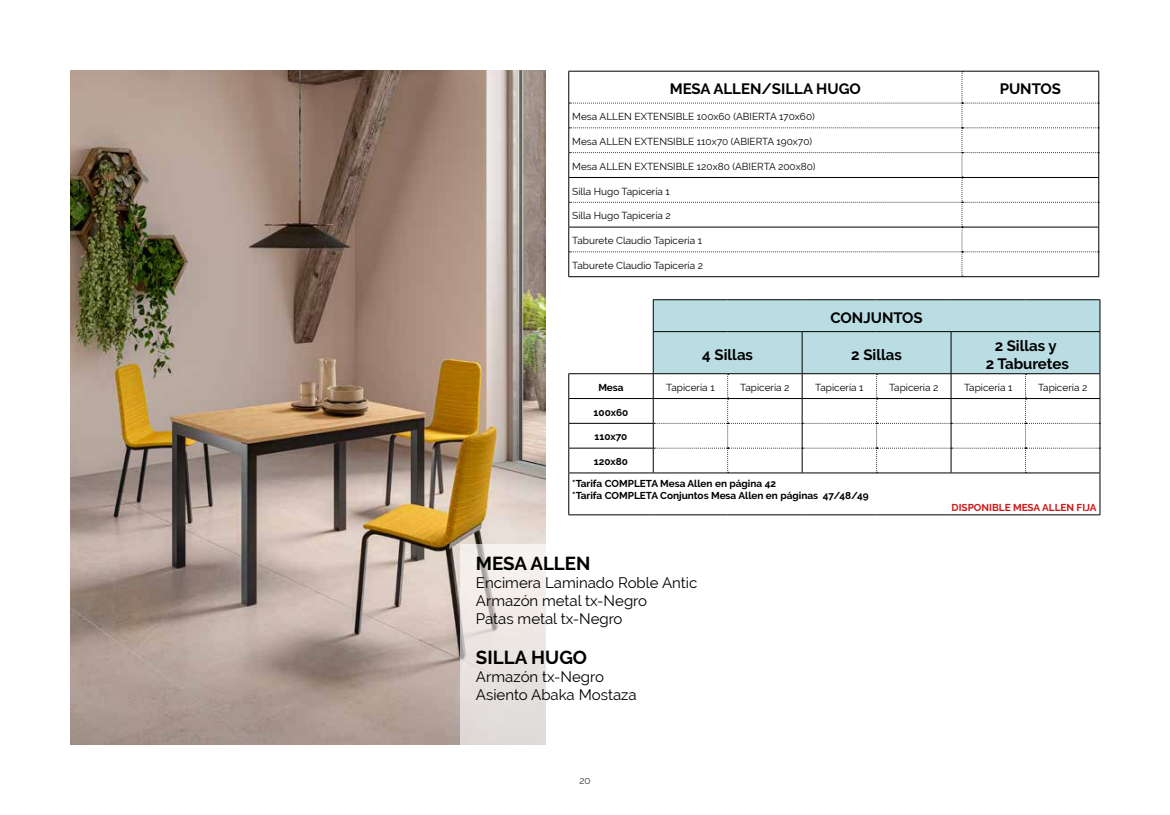
<style>
.page{position:relative;width:1170px;height:815px;background:#fff}
.page>*{position:absolute;margin:0;border:0;box-sizing:border-box;transform-origin:0 0}
.t1{font:700 18.75px "Raleway";color:#000}
.t2{font:15px/18px "Raleway";color:#000}
.t3{font:700 15px/18px "Raleway";color:#000;text-align:center}
.t4{font:10px "Raleway";color:#000}
.t5{font:700 10px/21.4px "Raleway";color:#000}
.t6{font:700 10px "Raleway";color:#cd1719}
.t7{font:300 10px "Raleway";color:#000}
</style>
<div class="page">
<img style="left:71px;top:71px;width:475px;height:673px">
<svg style="left:568px;top:71px;width:531px;height:206px"></svg>
<hr style="left:568px;top:177px;width:393px;height:1px;background:#000">
<hr style="left:961px;top:177px;width:137px;height:1px;background:#000">
<hr style="left:568px;top:227px;width:393px;height:1px;background:#000">
<hr style="left:961px;top:227px;width:137px;height:1px;background:#000">
<svg style="left:569px;top:300px;width:530px;height:215px"></svg>
<hr style="left:568px;top:423px;width:85px;height:1px;background:#000">
<hr style="left:568px;top:448px;width:85px;height:1px;background:#000">
<svg style="left:568px;top:374px;width:1px;height:99px"></svg>
<hr style="left:1099px;top:473px;width:1px;height:42px;background:#000">
<hr style="left:568px;top:473px;width:85px;height:1px;background:#000">
<hr style="left:568px;top:473px;width:1px;height:42px;background:#000">
<hr style="left:653px;top:473px;width:74px;height:1px;background:#000">
<hr style="left:727px;top:473px;width:75px;height:1px;background:#000">
<hr style="left:802px;top:473px;width:74px;height:1px;background:#000">
<hr style="left:876px;top:473px;width:74px;height:1px;background:#000">
<hr style="left:950px;top:473px;width:75px;height:1px;background:#000">
<hr style="left:1025px;top:473px;width:75px;height:1px;background:#000">
<hr style="left:568px;top:515px;width:85px;height:1px;background:#000">
<hr style="left:653px;top:515px;width:74px;height:1px;background:#000">
<hr style="left:727px;top:515px;width:75px;height:1px;background:#000">
<hr style="left:802px;top:515px;width:74px;height:1px;background:#000">
<hr style="left:876px;top:515px;width:74px;height:1px;background:#000">
<hr style="left:950px;top:515px;width:75px;height:1px;background:#000">
<hr style="left:1025px;top:515px;width:75px;height:1px;background:#000">
<hr style="left:568px;top:373px;width:85px;height:1px;background:#000">
<hr style="left:653px;top:299px;width:74px;height:1px;background:#000">
<hr style="left:727px;top:299px;width:75px;height:1px;background:#000">
<hr style="left:802px;top:299px;width:74px;height:1px;background:#000">
<hr style="left:876px;top:299px;width:74px;height:1px;background:#000">
<hr style="left:950px;top:299px;width:75px;height:1px;background:#000">
<hr style="left:1025px;top:299px;width:75px;height:1px;background:#000">
<svg style="left:653px;top:300px;width:447px;height:173px"></svg>
<hr style="left:568px;top:398px;width:85px;height:1px;background:#000">
<hr style="left:653px;top:398px;width:74px;height:1px;background:#000">
<hr style="left:727px;top:398px;width:75px;height:1px;background:#000">
<hr style="left:802px;top:398px;width:74px;height:1px;background:#000">
<hr style="left:876px;top:398px;width:74px;height:1px;background:#000">
<hr style="left:950px;top:398px;width:75px;height:1px;background:#000">
<hr style="left:1025px;top:398px;width:75px;height:1px;background:#000">
<svg style="left:461px;top:544px;width:85px;height:200px;background:#e8e3e0"></svg>
<h2 class="t3" style="left:669px;top:80px;width:192px">MESA ALLEN/SILLA HUGO</h2>
<h2 class="t3" style="left:999px;top:80px;width:63px">PUNTOS</h2>
<p class="t4" style="left:572px;top:111px;width:244px">Mesa ALLEN EXTENSIBLE 100x60 (ABIERTA 170x60)</p>
<p class="t4" style="left:572px;top:136px;width:241px">Mesa ALLEN EXTENSIBLE 110x70 (ABIERTA 190x70)</p>
<p class="t4" style="left:572px;top:160px;width:245px">Mesa ALLEN EXTENSIBLE 120x80 (ABIERTA 200x80)</p>
<p class="t4" style="left:572px;top:185px;width:99px">Silla Hugo Tapicería 1</p>
<p class="t4" style="left:572px;top:210px;width:100px">Silla Hugo Tapicería 2</p>
<p class="t4" style="left:572px;top:235px;width:131px">Taburete Claudio Tapicería 1</p>
<p class="t4" style="left:572px;top:260px;width:132px">Taburete Claudio Tapicería 2</p>
<h2 class="t3" style="left:830px;top:309px;width:94px">CONJUNTOS</h2>
<h2 class="t3" style="left:702px;top:346px;width:52px">4 Sillas</h2>
<h2 class="t3" style="left:851px;top:346px;width:52px">2 Sillas</h2>
<h2 class="t3" style="left:985px;top:337px;width:85px">2 Sillas y<br>2 Taburetes</h2>
<p class="t5" style="left:598px;top:377px;width:27px">Mesa</p>
<p class="t4" style="left:666px;top:381px;width:50px">Tapicería 1</p>
<p class="t4" style="left:740px;top:381px;width:51px">Tapicería 2</p>
<p class="t4" style="left:815px;top:381px;width:50px">Tapicería 1</p>
<p class="t4" style="left:889px;top:381px;width:51px">Tapicería 2</p>
<p class="t4" style="left:964px;top:381px;width:50px">Tapicería 1</p>
<p class="t4" style="left:1037px;top:381px;width:51px">Tapicería 2</p>
<p class="t5" style="left:593px;top:401px;width:36px">100x60</p>
<p class="t5" style="left:594px;top:426px;width:34px">110x70</p>
<p class="t5" style="left:572px;top:451px;width:205px;text-indent:22px">120x80<br>*Tarifa COMPLETA Mesa Allen en página 42</p>
<p class="t5" style="left:572px;top:484px;width:298px">*Tarifa COMPLETA Conjuntos Mesa Allen en páginas 47/48/49</p>
<p class="t6" style="left:951px;top:501px;width:147px">DISPONIBLE MESA ALLEN FIJA</p>
<h1 class="t1" style="left:476px;top:553px;width:116px">MESA ALLEN</h1>
<h2 class="t2" style="left:476px;top:574px;width:223px">Encimera Laminado Roble Antic<br>Armazón metal tx-Negro<br>Patas metal tx-Negro</h2>
<h1 class="t1" style="left:476px;top:647px;width:113px">SILLA HUGO</h1>
<h2 class="t2" style="left:476px;top:668px;width:162px">Armazón tx-Negro<br>Asiento Abaka Mostaza</h2>
<p class="t7" style="left:579px;top:775px;width:13px">20</p>
</div>
